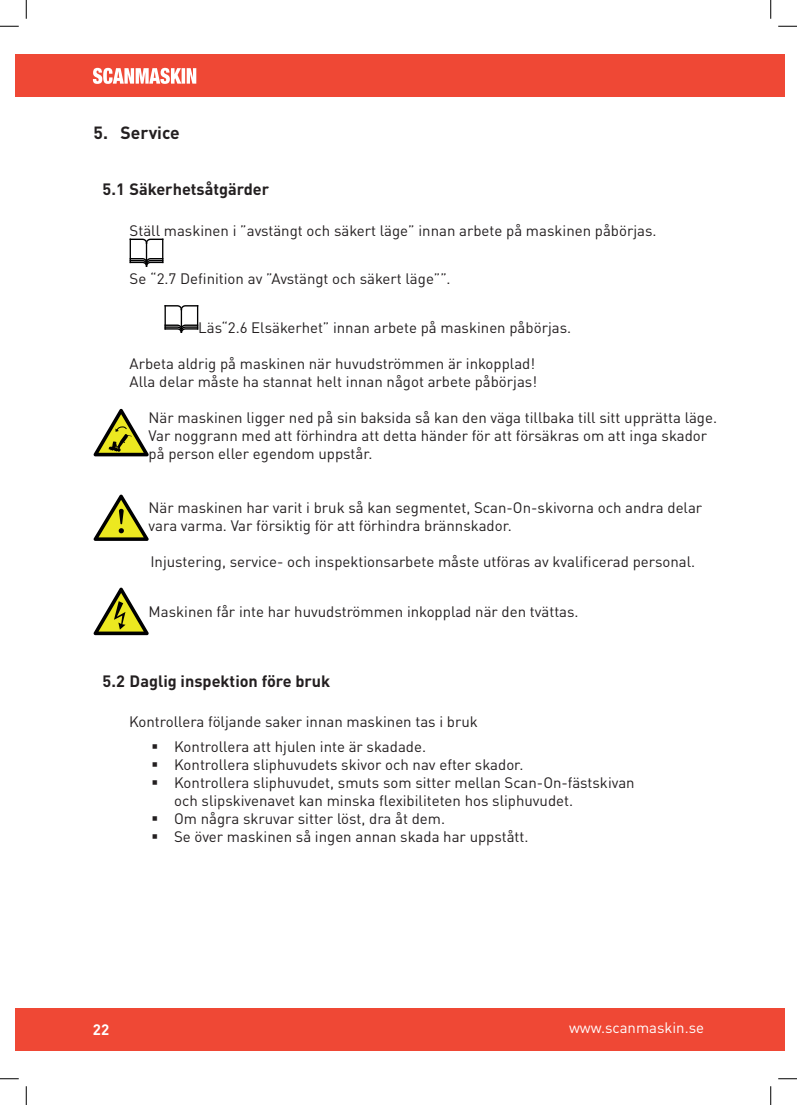
<style>
.page{position:relative;width:797px;height:1105px;background:#fff}
.page>*{position:absolute;margin:0;border:0;box-sizing:border-box;transform-origin:0 0}
.t1{font:700 17.5px "DIN Pro";color:#231f20}
.t2{font:700 16.25px "DIN Pro";color:#231f20}
.t3{font:15px/18px "DIN Pro";color:#231f20}
.t4{font:15px "DIN Pro";color:#fff}
.t5{font:700 15px "DIN Pro";color:#fff}
</style>
<div class="page">
<svg style="left:130px;top:239px;width:33px;height:27px"></svg>
<svg style="left:164px;top:305px;width:34px;height:28px"></svg>
<svg style="left:94px;top:409px;width:55px;height:47px"></svg>
<svg style="left:94px;top:495px;width:55px;height:46px"></svg>
<svg style="left:94px;top:588px;width:55px;height:47px"></svg>
<div style="left:16px;top:55px;width:769px;height:42px;background:#ef4835"></div>
<div style="left:16px;top:1008px;width:769px;height:42px;background:#ef4835"></div>
<svg style="left:93px;top:68px;width:103px;height:16px"></svg>
<svg style="left:0;top:25px;width:19px;height:2px"></svg>
<svg style="left:778px;top:25px;width:19px;height:2px"></svg>
<svg style="left:0;top:1078px;width:19px;height:1px"></svg>
<svg style="left:778px;top:1078px;width:19px;height:1px"></svg>
<svg style="left:25px;top:0;width:2px;height:19px"></svg>
<svg style="left:25px;top:1086px;width:2px;height:19px"></svg>
<svg style="left:770px;top:0;width:1px;height:19px"></svg>
<svg style="left:770px;top:1086px;width:1px;height:19px"></svg>
<p class="t1" style="left:94px;top:119px;width:88px">5. Service</p>
<p class="t2" style="left:103px;top:177px;width:168px">5.1 Säkerhetsåtgärder</p>
<p class="t3" style="left:130px;top:220px;width:528px">Ställ maskinen i ”avstängt och säkert läge” innan arbete på maskinen påbörjas.</p>
<p class="t3" style="left:130px;top:268px;width:322px">Se “2.7 Definition av ”Avstängt och säkert läge””.</p>
<p class="t3" style="left:198px;top:317px;width:374px">Läs“2.6 Elsäkerhet” innan arbete på maskinen påbörjas.</p>
<p class="t3" style="left:130px;top:353px;width:409px">Arbeta aldrig på maskinen när huvudströmmen är inkopplad!<br>Alla delar måste ha stannat helt innan något arbete påbörjas!</p>
<p class="t3" style="left:149px;top:407px;width:570px">När maskinen ligger ned på sin baksida så kan den väga tillbaka till sitt upprätta läge.<br>Var noggrann med att förhindra att detta händer för att försäkras om att inga skador på person eller egendom uppstår.</p>
<p class="t3" style="left:149px;top:497px;width:555px">När maskinen har varit i bruk så kan segmentet, Scan-On-skivorna och andra delar vara varma. Var försiktig för att förhindra brännskador.</p>
<p class="t3" style="left:150px;top:551px;width:546px">Injustering, service- och inspektionsarbete måste utföras av kvalificerad personal.</p>
<p class="t3" style="left:149px;top:601px;width:431px">Maskinen får inte har huvudströmmen inkopplad när den tvättas.</p>
<p class="t2" style="left:103px;top:669px;width:229px">5.2 Daglig inspektion före bruk</p>
<p class="t3" style="left:129px;top:711px;width:350px">Kontrollera följande saker innan maskinen tas i bruk</p>
<p class="t3" style="left:152px;top:736px;width:276px">▪ Kontrollera att hjulen inte är skadade.</p>
<p class="t3" style="left:152px;top:754px;width:373px">▪ Kontrollera sliphuvudets skivor och nav efter skador.</p>
<p class="t3" style="left:174px;top:772px;width:462px;text-indent:-22px">▪ Kontrollera sliphuvudet, smuts som sitter mellan Scan-On-fästskivan och slipskivenavet kan minska flexibiliteten hos sliphuvudet.</p>
<p class="t3" style="left:152px;top:808px;width:295px">▪ Om några skruvar sitter löst, dra åt dem.</p>
<p class="t3" style="left:152px;top:826px;width:378px">▪ Se över maskinen så ingen annan skada har uppstått.</p>
<p class="t5" style="left:93px;top:1017px;width:18px">22</p>
<p class="t4" style="left:569px;top:1016px;width:137px">www.scanmaskin.se</p>
</div>
